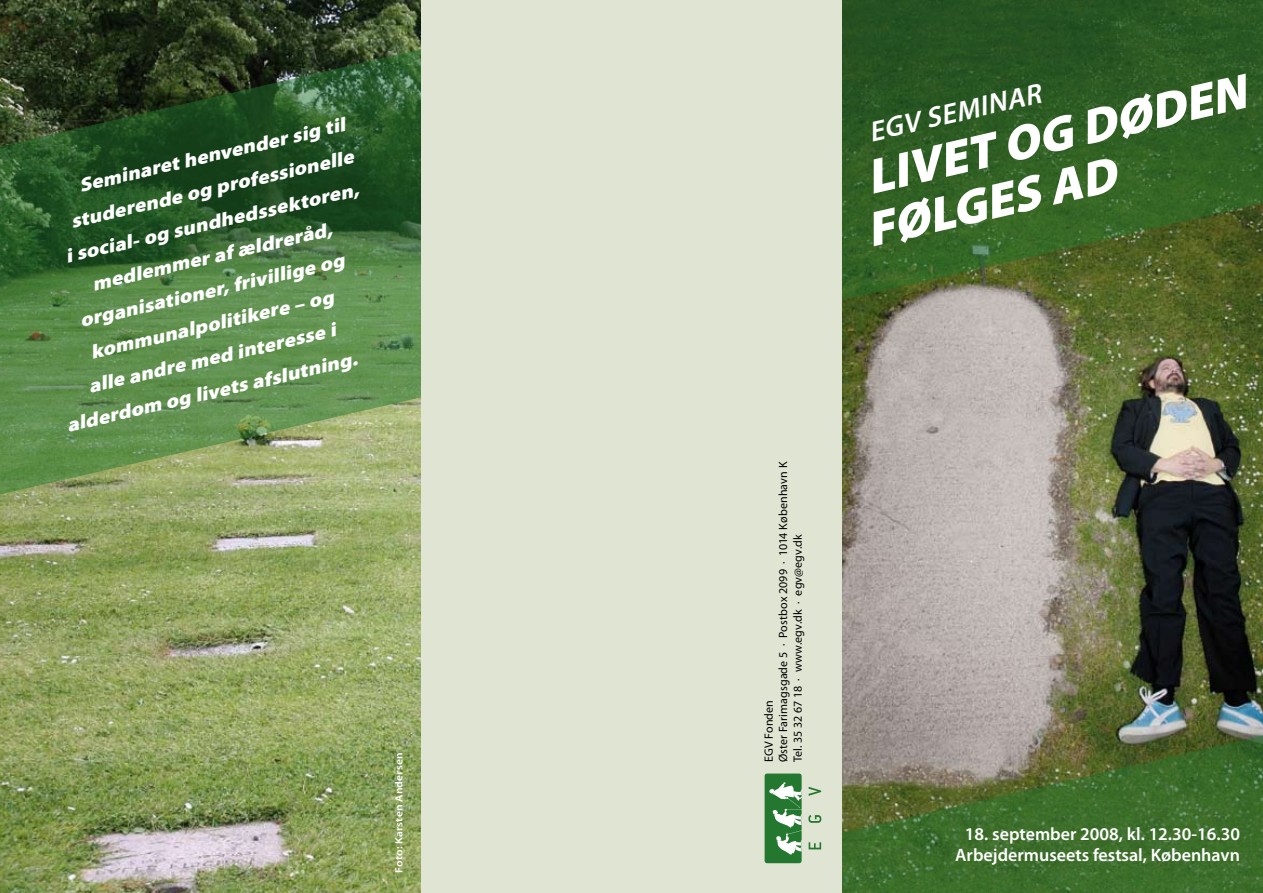
<style>
.page{position:relative;width:1263px;height:893px;background:#fff}
.page>*{position:absolute;margin:0;border:0;box-sizing:border-box;transform-origin:0 0}
.t1{font:italic 900 49.35px/51.3px "Myriad Pro";color:#fff}
.t2{font:italic 600 28.5px "Myriad Pro";color:#fff}
.t3{font:italic 900 19.5px "Myriad Pro";color:#fff;scale:1.1 1}
.t4{font:600 18px/21.6px "Myriad Pro";color:#fff;text-align:center}
.t5{font:12px/14.5px "Myriad Pro";letter-spacing:.01em;color:#000}
.t6{font:600 10.5px "Myriad Pro";letter-spacing:.015em;color:#fff;scale:1.1 1}
</style>
<div class="page">
<img style="left:842px;top:503px;width:421px;height:229px">
<img style="left:0;top:503px;width:421px;height:390px">
<img style="left:0;top:0;width:1263px;height:503px">
<svg style="left:842px;top:732px;width:421px;height:161px;fill:#406e2c"></svg>
<div style="left:421px;top:0;width:421px;height:893px;background:#dfe4d3"></div>
<div style="left:765px;top:773px;width:37px;height:90px;background:#23772e;border-radius:3px"></div>
<svg style="left:769px;top:782px;width:33px;height:73px"></svg>
<svg style="left:809px;top:842px;width:12px;height:7px"></svg>
<svg style="left:808px;top:815px;width:13px;height:8px"></svg>
<svg style="left:809px;top:787px;width:12px;height:9px"></svg>
<p class="t3" style="left:76px;top:173px;width:249px;rotate:-13deg">Seminaret henvender sig til</p>
<p class="t3" style="left:68px;top:209px;width:265px;rotate:-13deg">studerende og professionelle</p>
<p class="t3" style="left:63px;top:244px;width:275px;rotate:-13deg">i social- og sundhedssektoren,</p>
<p class="t3" style="left:89px;top:271px;width:225px;rotate:-13deg">medlemmer af ældreråd,</p>
<p class="t3" style="left:77px;top:308px;width:248px;rotate:-13deg">organisationer, frivillige og</p>
<p class="t3" style="left:88px;top:340px;width:228px;rotate:-13deg">kommunalpolitikere – og</p>
<p class="t3" style="left:86px;top:374px;width:232px;rotate:-13deg">alle andre med interesse i</p>
<p class="t3" style="left:64px;top:413px;width:272px;rotate:-13deg">alderdom og livets afslutning.</p>
<p class="t6" style="left:392px;top:873px;width:111px;rotate:-90deg">Foto: Karsten Andersen</p>
<h1 class="t1" style="left:849px;top:154px;width:401px;rotate:-13deg">LIVET OG DØDEN<br>FØLGES AD</h1>
<h2 class="t2" style="left:865px;top:115px;width:177px;rotate:-13deg">EGV Seminar</h2>
<p class="t5" style="left:761px;top:762px;width:302px;rotate:-90deg">EGV Fonden<br>Øster Farimagsgade 5 · Postbox 2099 · 1014 København K<br>Tel. 35 32 67 18 · www.egv.dk · egv@egv.dk</p>
<p class="t4" style="left:955px;top:822px;width:286px">18. september 2008, kl. 12.30-16.30<br>Arbejdermuseets festsal, København</p>
</div>
